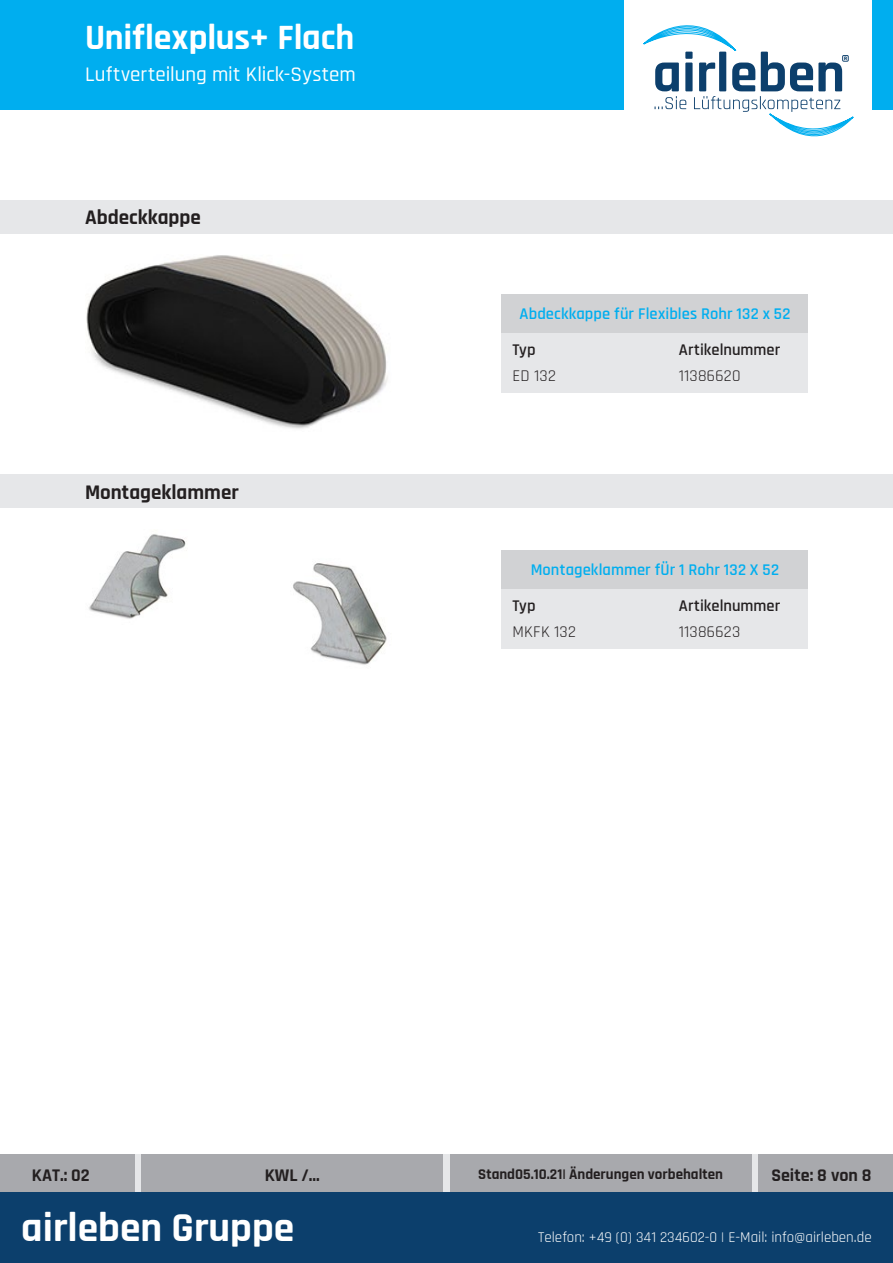
<style>
.page{position:relative;width:893px;height:1263px;background:#fff}
.page>*{position:absolute;margin:0;border:0;box-sizing:border-box;transform-origin:0 0}
.t1{font:700 41.55px "Rajdhani";color:#fff}
.t2{font:700 36px "Rajdhani";letter-spacing:-.005em;color:#fff}
.t3{font:500 21px "Rajdhani";letter-spacing:.005em;color:#fff}
.t4{font:700 21px "Rajdhani";color:#231f20}
.t5{font:700 18px "Rajdhani";color:#231f20}
.t6{font:600 16.5px "Rajdhani";letter-spacing:.005em;color:#00aeef}
.t7{font:600 16.5px "Rajdhani";color:#231f20}
.t8{font:16.5px "Rajdhani";letter-spacing:.02em;color:#231f20}
.t9{font:15px "Rajdhani";color:#fff}
.t10{font:700 15px "Rajdhani";color:#231f20}
</style>
<div class="page">
<div style="left:0;top:0;width:893px;height:109px;background:#00aeef"></div>
<div style="left:625px;top:0;width:247px;height:149px;background:#fff"></div>
<svg style="left:643px;top:26px;width:210px;height:110px"></svg>
<div style="left:0;top:1154px;width:893px;height:39px;background:#e6e7e9"></div>
<div style="left:758px;top:1154px;width:135px;height:39px;background:#a8a9ad"></div>
<div style="left:0;top:1154px;width:135px;height:39px;background:#a8a9ad"></div>
<div style="left:450px;top:1154px;width:302px;height:39px;background:#a8a9ad"></div>
<div style="left:141px;top:1154px;width:302px;height:39px;background:#a8a9ad"></div>
<div style="left:0;top:1193px;width:893px;height:70px;background:#0c3f6c"></div>
<div style="left:0;top:200px;width:893px;height:33px;background:#e6e7e9"></div>
<div style="left:0;top:474px;width:893px;height:34px;background:#e6e7e9"></div>
<img style="left:86px;top:255px;width:302px;height:174px">
<img style="left:89px;top:534px;width:298px;height:131px">
<div style="left:502px;top:332px;width:306px;height:60px;background:#e6e7e9"></div>
<div style="left:502px;top:588px;width:306px;height:60px;background:#e6e7e9"></div>
<div style="left:502px;top:294px;width:306px;height:38px;background:#d1d2d4"></div>
<div style="left:502px;top:550px;width:306px;height:38px;background:#d1d2d4"></div>
<h2 class="t2" style="left:85px;top:16px;width:271px">Uniflexplus+ Flach</h2>
<p class="t3" style="left:85px;top:62px;width:272px">Luftverteilung mit Klick-System</p>
<p class="t4" style="left:85px;top:205px;width:117px">Abdeckkappe</p>
<p class="t4" style="left:85px;top:479px;width:155px">Montageklammer</p>
<p class="t6" style="left:519px;top:303px;width:272px">Abdeckkappe für Flexibles Rohr 132 x 52</p>
<p class="t7" style="left:513px;top:339px;width:25px">Typ</p>
<p class="t8" style="left:513px;top:366px;width:45px">ED 132</p>
<p class="t7" style="left:679px;top:339px;width:103px">Artikelnummer</p>
<p class="t8" style="left:679px;top:366px;width:63px">11386620</p>
<p class="t6" style="left:531px;top:560px;width:250px">Montageklammer fÜr 1 Rohr 132 X 52</p>
<p class="t7" style="left:513px;top:596px;width:25px">Typ</p>
<p class="t8" style="left:513px;top:622px;width:65px">MKFK 132</p>
<p class="t7" style="left:679px;top:596px;width:103px">Artikelnummer</p>
<p class="t8" style="left:679px;top:622px;width:63px">11386623</p>
<p class="t5" style="left:32px;top:1164px;width:59px">KAT.: 02</p>
<p class="t5" style="left:265px;top:1164px;width:56px">KWL /...</p>
<p class="t10" style="left:478px;top:1165px;width:246px">Stand05.10.21| Änderungen vorbehalten</p>
<p class="t5" style="left:771px;top:1164px;width:102px">Seite: 8 von 8</p>
<h1 class="t1" style="left:21px;top:1202px;width:275px">airleben Gruppe</h1>
<p class="t9" style="left:538px;top:1228px;width:335px">Telefon: +49 (0) 341 234602-0 | E-Mail: info@airleben.de</p>
</div>
